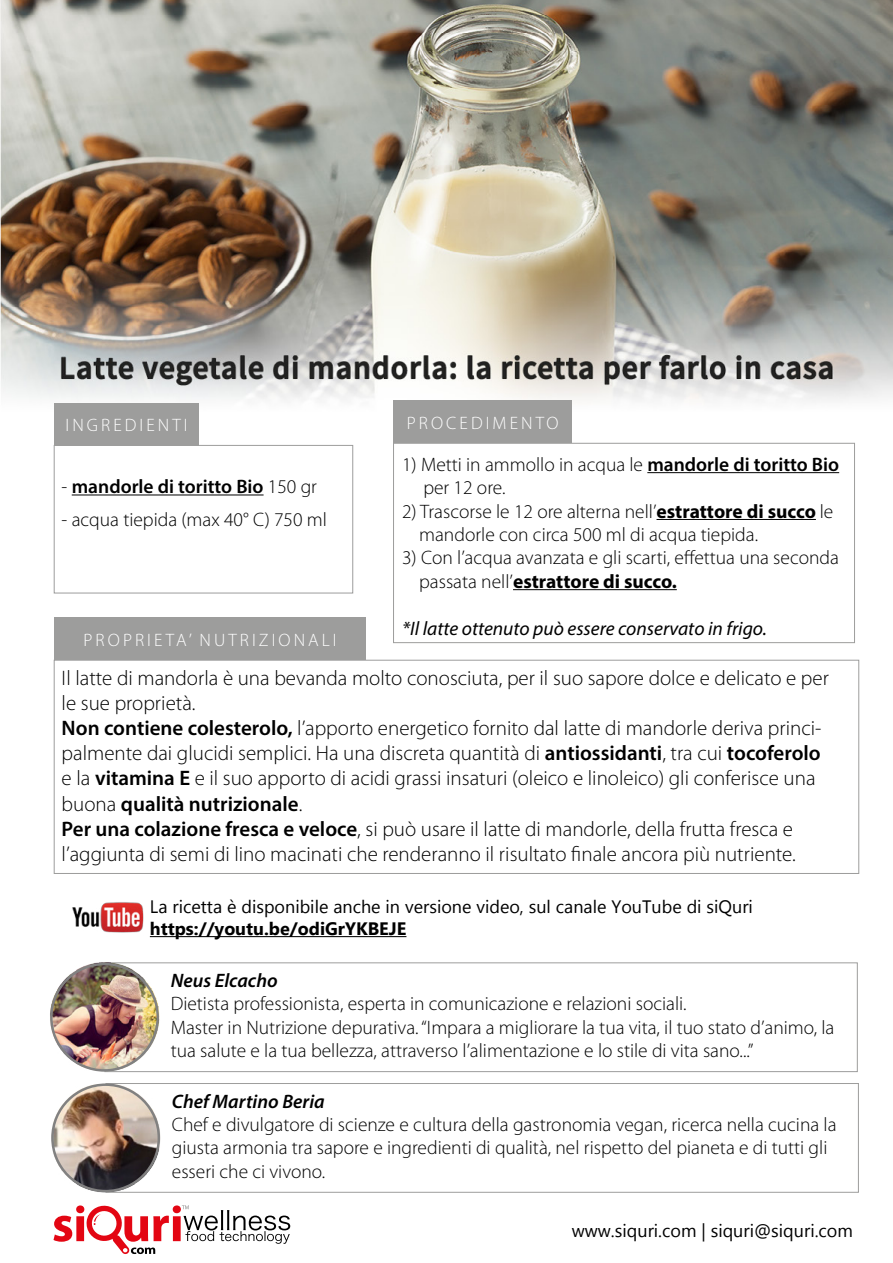
<style>
.page{position:relative;width:893px;height:1263px;background:#fff}
.page>*{position:absolute;margin:0;border:0;box-sizing:border-box;transform-origin:0 0}
.t1{font:300 21px/25.2px "Myriad Pro";color:#000}
.t2{font:300 19.5px/23.4px "Myriad Pro";color:#000}
.t3{font:italic 19.5px "Myriad Pro";color:#000}
.t4{font:italic 600 19.5px "Myriad Pro";color:#000}
.t5{font:600 19.5px "Myriad Pro";color:#000}
.t6{font:18px "Microsoft Tai Le";color:#000}
.t7{font:300 18px "Myriad Pro";letter-spacing:.17em;color:#fff}
.t8{font:700 18px "Microsoft Tai Le";color:#000}
.s1{font-weight:300}
.s2{font-weight:600}
.s3{font-weight:700}
</style>
<div class="page">
<img style="left:0;top:0;width:893px;height:1240px">
<div style="left:54px;top:403px;width:145px;height:42px;background:#9d9d9c"></div>
<div style="left:54px;top:618px;width:312px;height:42px;background:#9d9d9c"></div>
<div style="left:393px;top:401px;width:179px;height:42px;background:#9d9d9c"></div>
<div style="left:54px;top:445px;width:299px;height:148px;border:1px solid #9d9d9c"></div>
<div style="left:54px;top:660px;width:805px;height:214px;border:1px solid #9d9d9c"></div>
<div style="left:106px;top:1083px;width:753px;height:109px;border:1px solid #9d9d9c"></div>
<div style="left:393px;top:443px;width:462px;height:200px;border:1px solid #9d9d9c"></div>
<hr style="left:72px;top:494px;width:192px;height:1px;background:#000">
<hr style="left:647px;top:472px;width:192px;height:1px;background:#000">
<hr style="left:656px;top:519px;width:160px;height:1px;background:#000">
<hr style="left:513px;top:589px;width:164px;height:1px;background:#000">
<svg style="left:54px;top:1203px;width:236px;height:51px"></svg>
<img style="left:46px;top:958px;width:119px;height:241px">
<img style="left:51px;top:1083px;width:109px;height:109px">
<img style="left:54px;top:884px;width:107px;height:67px">
<hr style="left:150px;top:936px;width:256px;height:1px;background:#000">
<div style="left:105px;top:963px;width:752px;height:109px;border:1px solid #9d9d9c"></div>
<img style="left:50px;top:963px;width:109px;height:109px">
<p class="t7" style="left:66px;top:415px;width:124px">INGREDIENTI</p>
<p class="t5" style="left:62px;top:474px;width:257px"><span class="s1">-</span> mandorle di toritto Bio <span class="s1">150 gr</span></p>
<p class="t2" style="left:62px;top:508px;width:267px">- acqua tiepida (max 40° C) 750 ml</p>
<p class="t7" style="left:83px;top:630px;width:255px">PROPRIETA’ NUTRIZIONALI</p>
<p class="t7" style="left:407px;top:413px;width:153px">PROCEDIMENTO</p>
<p class="t2" style="left:423px;top:453px;width:417px;text-indent:-21px">1) Metti in ammollo in acqua le <span class="s2">mandorle di toritto Bio </span>per 12 ore.</p>
<p class="t2" style="left:419px;top:500px;width:416px;text-indent:-17px">2) Trascorse le 12 ore alterna nell’<span class="s3">estrattore di succo</span> le mandorle con circa 500 ml di acqua tiepida.</p>
<p class="t2" style="left:419px;top:546px;width:421px;text-indent:-17px">3) Con l’acqua avanzata e gli scarti, effettua una seconda passata nell’<span class="s3">estrattore di succo.</span></p>
<p class="t3" style="left:402px;top:616px;width:366px">*Il latte ottenuto può essere conservato in frigo.</p>
<p class="t1" style="left:62px;top:665px;width:769px">Il latte di mandorla è una bevanda molto conosciuta, per il suo sapore dolce e delicato e per le sue proprietà.<br><span class="s2">Non contiene colesterolo,</span> l’apporto energetico fornito dal latte di mandorle deriva princi&shy;palmente dai glucidi semplici. Ha una discreta quantità di <span class="s2">antiossidanti</span>, tra cui <span class="s2">tocoferolo </span>e la <span class="s2">vitamina E</span> e il suo apporto di acidi grassi insaturi (oleico e linoleico) gli conferisce una buona <span class="s2">qualità nutrizionale</span>.<br><span class="s2">Per una colazione fresca e veloce</span>, si può usare il latte di mandorle, della frutta fresca e l’aggiunta di semi di lino macinati che renderanno il risultato finale ancora più nutriente.</p>
<p class="t6" style="left:150px;top:897px;width:605px">La ricetta è disponibile anche in versione video, sul canale YouTube di siQuri</p>
<p class="t8" style="left:150px;top:918px;width:258px">https://youtu.be/odiGrYKBEJE</p>
<p class="t4" style="left:171px;top:968px;width:108px">Neus Elcacho</p>
<p class="t2" style="left:171px;top:992px;width:665px">Dietista professionista, esperta in comunicazione e relazioni sociali.<br>Master in Nutrizione depurativa. “Impara a migliorare la tua vita, il tuo stato d’animo, la tua salute e la tua bellezza, attraverso l’alimentazione e lo stile di vita sano...”</p>
<p class="t4" style="left:172px;top:1088px;width:154px">Chef Martino Beria</p>
<p class="t2" style="left:172px;top:1113px;width:666px">Chef e divulgatore di scienze e cultura della gastronomia vegan, ricerca nella cucina la giusta armonia tra sapore e ingredienti di qualità, nel rispetto del pianeta e di tutti gli esseri che ci vivono.</p>
<p class="t6" style="left:572px;top:1220px;width:283px">www.siquri.com | siquri@siquri.com</p>
</div>
